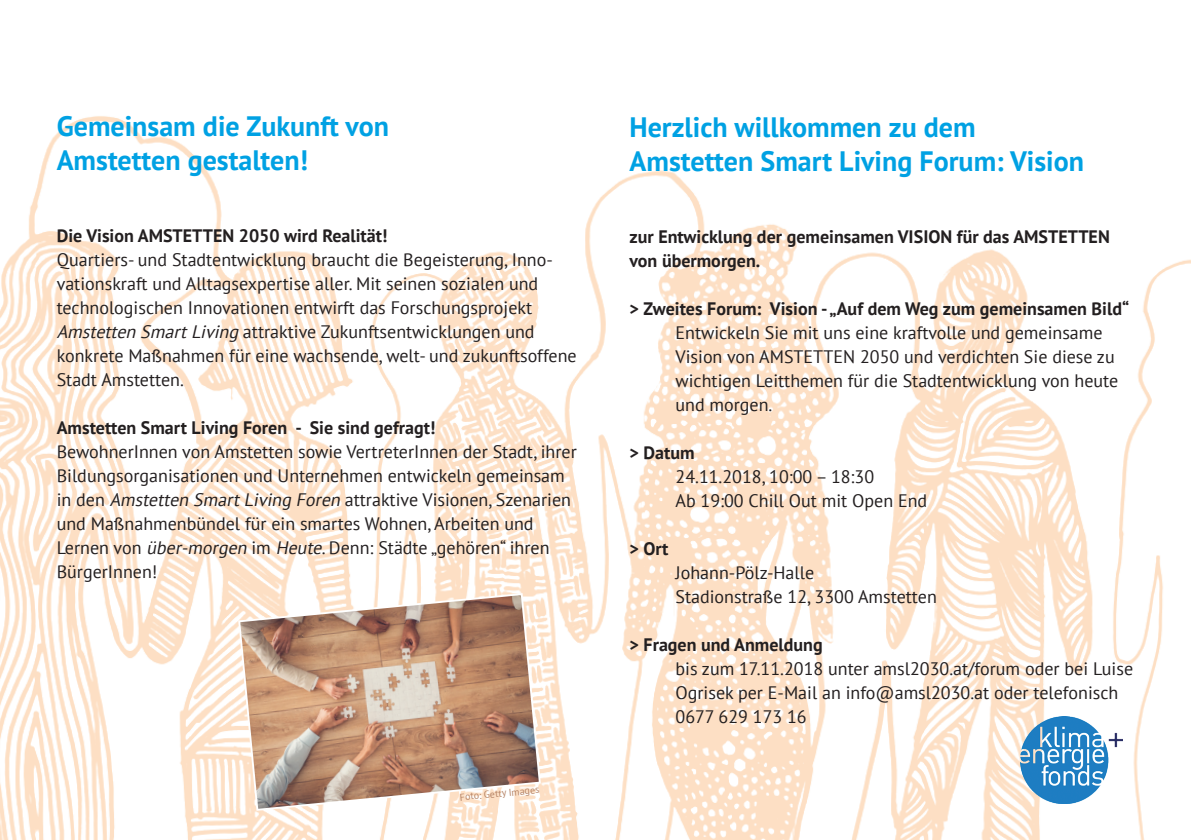
<style>
.page{position:relative;width:1191px;height:840px;background:#fff}
.page>*{position:absolute;margin:0;border:0;box-sizing:border-box;transform-origin:0 0}
.headline_14{font:700 28px/33.6px "PT Sans";color:#00a1e3}
.pt_sans_9{font:18px/24px "PT Sans";color:#231f20}
.pt_sans_9-2{font:700 18px/24px "PT Sans";color:#231f20}
.pt_sans_9-3{font:10px "PT Sans";color:#b68466}
.s1{font-style:italic}
.s2{font-weight:700}
</style>
<div class="page">
<img style="left:0;top:116px;width:1191px;height:723px">
<svg style="left:237px;top:591px;width:305px;height:220px;background:#c4a38d"></svg>
<img style="left:1020px;top:716px;width:102px;height:87px">
<p class="headline_14" style="left:57px;top:109px;width:334px">Gemeinsam die Zukunft von<br>Amstetten gestalten!</p>
<p class="pt_sans_9-2" style="left:57px;top:223px;width:332px">Die Vision AMSTETTEN 2050 wird Realität!</p>
<p class="pt_sans_9" style="left:57px;top:247px;width:521px">Quartiers- und Stadtentwicklung braucht die Begeisterung, Inno&shy;vationskraft und Alltagsexpertise aller. Mit seinen sozialen und technologischen Innovationen entwirft das Forschungsprojekt <span class="s1">Amstetten SmartLiving</span> attraktive Zukunftsentwicklungen und konkrete Maßnahmen für eine wachsende, welt- und zukunftsoffene Stadt Amstetten.</p>
<p class="pt_sans_9-2" style="left:57px;top:415px;width:380px">Amstetten Smart Living Foren - Sie sind gefragt!</p>
<p class="pt_sans_9" style="left:57px;top:439px;width:521px">BewohnerInnen von Amstetten sowie VertreterInnen der Stadt, ihrer Bildungsorganisationen und Unternehmen entwickeln gemeinsam in den <span class="s1">Amstetten SmartLiving Foren</span> attraktive Visionen, Szenarien und Maßnahmenbündel für ein smartes Wohnen, Arbeiten und Lernen von <span class="s1">über-morgen</span> im <span class="s1">Heute</span>. Denn: Städte „gehören“ ihren BürgerInnen!</p>
<p class="pt_sans_9-3" style="left:459px;top:789px;width:81px;rotate:-5deg">Foto: Getty Images</p>
<p class="headline_14" style="left:629px;top:110px;width:348px">Herzlich willkommen zu dem</p>
<p class="headline_14" style="left:629px;top:143px;width:456px">Amstetten Smart Living Forum: Vision</p>
<p class="pt_sans_9-2" style="left:629px;top:224px;width:482px">zur Entwicklung der gemeinsamen VISION für das AMSTETTEN von übermorgen.</p>
<p class="pt_sans_9" style="left:675px;top:296px;width:455px;text-indent:-46px"><span class="s2">&gt; Zweites Forum: Vision - „Auf dem Weg zum gemeinsamen Bild“ </span>Entwickeln Sie mit uns eine kraftvolle und gemeinsame Vision von AMSTETTEN 2050 und verdichten Sie diese zu wichtigen Leitthemen für die Stadtentwicklung von heute und morgen.</p>
<p class="pt_sans_9-2" style="left:629px;top:440px;width:67px">&gt; Datum</p>
<p class="pt_sans_9" style="left:675px;top:464px;width:200px">24.11.2018, 10:00 – 18:30</p>
<p class="pt_sans_9" style="left:675px;top:488px;width:253px">Ab 19:00 Chill Out mit Open End</p>
<p class="pt_sans_9-2" style="left:629px;top:536px;width:41px">&gt; Ort</p>
<p class="pt_sans_9" style="left:675px;top:560px;width:140px">Johann-Pölz-Halle</p>
<p class="pt_sans_9" style="left:675px;top:584px;width:263px">Stadionstraße 12, 3300 Amstetten</p>
<p class="pt_sans_9-2" style="left:629px;top:632px;width:195px">&gt; Fragen und Anmeldung</p>
<p class="pt_sans_9" style="left:675px;top:656px;width:459px">bis zum 17.11.2018 unter amsl2030.at/forum oder bei Luise<br>Ogrisek per E-Mail an info@amsl2030.at oder telefonisch<br>0677 629 173 16</p>
</div>
